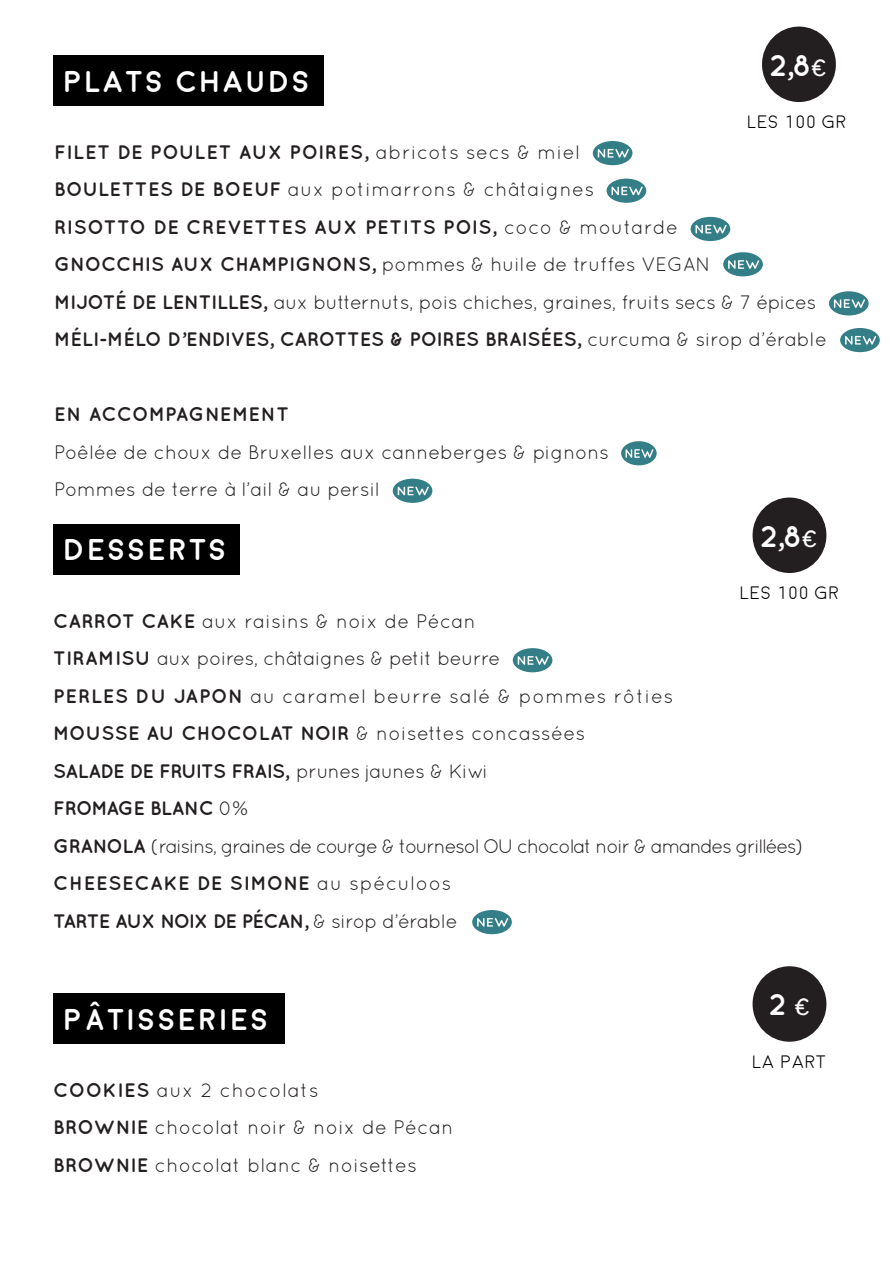
<style>
.page{position:relative;width:893px;height:1263px;background:#fff}
.page>*{position:absolute;margin:0;border:0;box-sizing:border-box;transform-origin:0 0}
.t1{font:700 30px "Moon";letter-spacing:.1em;color:#fff}
.t2{font:700 30px "Quicksand";color:#fff}
.t3{font:19.5px "Quicksand";color:#231f20}
.t4{font:700 19.5px "Quicksand";color:#231f20}
.t5{font:700 19.5px "Quicksand";letter-spacing:.04em;color:#231f20}
.t6{font:19.5px "Quicksand";letter-spacing:-.02em;color:#231f20}
.t7{font:19.5px "Quicksand";letter-spacing:.02em;color:#231f20}
.t8{font:19.5px "Quicksand";letter-spacing:-.06em;color:#231f20}
.t9{font:19.5px "Quicksand";letter-spacing:.04em;color:#231f20}
.t10{font:700 19.5px "Quicksand";letter-spacing:-.02em;color:#231f20}
.t11{font:19.5px "Quicksand";letter-spacing:.03em;color:#231f20}
.t12{font:700 19.5px "Quicksand";letter-spacing:-.045em;color:#231f20}
.t13{font:300 18px "Moon";letter-spacing:.06em;color:#000}
.s1{font-family:"Noteworthy";font-size:19.5px}
.s2{font-weight:400}
.s3{font-weight:700}
.s4{font-family:"Quicksand"}
</style>
<div class="page">
<div style="left:53px;top:55px;width:271px;height:51px;background:#000"></div>
<div style="left:53px;top:524px;width:187px;height:51px;background:#000"></div>
<div style="left:753px;top:497px;width:73px;height:76px;background:#231f20;border-radius:50%"></div>
<div style="left:53px;top:993px;width:232px;height:50px;background:#000"></div>
<div style="left:753px;top:966px;width:73px;height:76px;background:#231f20;border-radius:50%"></div>
<div style="left:762px;top:27px;width:74px;height:75px;background:#231f20;border-radius:50%"></div>
<div style="left:829px;top:291px;width:40px;height:24px;background:#337e87;border-radius:50%"></div>
<svg style="left:834px;top:299px;width:31px;height:9px"></svg>
<div style="left:723px;top:252px;width:40px;height:24px;background:#337e87;border-radius:50%"></div>
<svg style="left:728px;top:260px;width:31px;height:9px"></svg>
<div style="left:840px;top:328px;width:40px;height:24px;background:#337e87;border-radius:50%"></div>
<svg style="left:845px;top:336px;width:31px;height:9px"></svg>
<div style="left:593px;top:141px;width:39px;height:24px;background:#337e87;border-radius:50%"></div>
<svg style="left:598px;top:149px;width:31px;height:9px"></svg>
<div style="left:607px;top:179px;width:39px;height:24px;background:#337e87;border-radius:50%"></div>
<svg style="left:611px;top:187px;width:32px;height:8px"></svg>
<div style="left:393px;top:479px;width:39px;height:24px;background:#337e87;border-radius:50%"></div>
<svg style="left:398px;top:487px;width:31px;height:8px"></svg>
<div style="left:472px;top:910px;width:40px;height:24px;background:#337e87;border-radius:50%"></div>
<svg style="left:477px;top:918px;width:31px;height:9px"></svg>
<div style="left:621px;top:441px;width:36px;height:24px;background:#337e87;border-radius:50%"></div>
<svg style="left:625px;top:449px;width:28px;height:9px"></svg>
<div style="left:691px;top:217px;width:39px;height:24px;background:#337e87;border-radius:50%"></div>
<svg style="left:695px;top:225px;width:32px;height:8px"></svg>
<div style="left:513px;top:648px;width:39px;height:24px;background:#337e87;border-radius:50%"></div>
<svg style="left:518px;top:656px;width:31px;height:9px"></svg>
<p class="t1" style="left:64px;top:67px;width:247px">PLATS CHAUDS</p>
<p class="t2" style="left:769px;top:47px;width:59px">2,8<span class="s1">€</span></p>
<p class="t13" style="left:747px;top:113px;width:100px">LES 100 GR</p>
<p class="t5" style="left:54px;top:140px;width:528px">FILET DE POULET AUX POIRES, <span class="s2">abricots secs &amp; miel</span></p>
<p class="t11" style="left:54px;top:178px;width:542px"><span class="s3">BOULETTES DE BOEUF</span> aux potimarrons &amp; châtaignes</p>
<p class="t5" style="left:54px;top:215px;width:625px">RISOTTO DE CREVETTES AUX PETITS POIS, <span class="s2">coco &amp; moutarde</span></p>
<p class="t3" style="left:54px;top:253px;width:658px"><span class="s3">GNOCCHIS AUX CHAMPIGNONS,</span> pommes &amp; huile de truffes VEGAN</p>
<p class="t6" style="left:54px;top:291px;width:764px"><span class="s3">MIJOTÉ DE LENTILLES,</span> aux butternuts, pois chiches, graines, fruits secs &amp; 7 épices</p>
<p class="t4" style="left:54px;top:328px;width:774px">MÉLI-MÉLO D’ENDIVES, CAROTTES &amp; POIRES BRAISÉES, <span class="s2">curcuma &amp; sirop d’érable</span></p>
<p class="t4" style="left:54px;top:403px;width:237px">EN ACCOMPAGNEMENT</p>
<p class="t3" style="left:54px;top:441px;width:556px">Poêlée de choux de Bruxelles aux canneberges &amp; pignons</p>
<p class="t3" style="left:54px;top:478px;width:327px">Pommes de terre à l’ail &amp; au persil</p>
<p class="t1" style="left:64px;top:535px;width:164px">DESSERTS</p>
<p class="t2" style="left:760px;top:518px;width:59px">2,8<span class="s1">€</span></p>
<p class="t13" style="left:740px;top:584px;width:100px">LES 100 GR</p>
<p class="t7" style="left:53px;top:610px;width:424px"><span class="s3">CARROT CAKE</span> aux raisins &amp; noix de Pécan</p>
<p class="t6" style="left:53px;top:647px;width:448px"><span class="s3">TIRAMISU</span> aux poires, châtaignes &amp; petit beurre</p>
<p class="t9" style="left:53px;top:685px;width:622px"><span class="s3">PERLES DU JAPON</span> au caramel beurre salé &amp; pommes rôties</p>
<p class="t4" style="left:53px;top:722px;width:534px">MOUSSE AU CHOCOLAT NOIR <span class="s2">&amp; noisettes concassées</span></p>
<p class="t10" style="left:53px;top:759px;width:436px">SALADE DE FRUITS FRAIS, <span class="s2">prunes jaunes &amp; Kiwi</span></p>
<p class="t10" style="left:53px;top:797px;width:197px">FROMAGE BLANC <span class="s2">0%</span></p>
<p class="t8" style="left:53px;top:835px;width:752px"><span class="s3">GRANOLA</span> (raisins, graines de courge &amp; tournesol OU chocolat noir &amp; amandes grillées)</p>
<p class="t5" style="left:53px;top:872px;width:399px">CHEESECAKE DE SIMONE <span class="s2">au spéculoos</span></p>
<p class="t12" style="left:53px;top:909px;width:406px">TARTE AUX NOIX DE PÉCAN, <span class="s2">&amp; sirop d’érable</span></p>
<p class="t1" style="left:64px;top:1004px;width:206px">P<span class="s4">Â</span>TISSERIES</p>
<p class="t9" style="left:53px;top:1078px;width:267px"><span class="s3">COOKIES</span> aux 2 chocolats</p>
<p class="t7" style="left:53px;top:1116px;width:402px"><span class="s3">BROWNIE</span> chocolat noir &amp; noix de Pécan</p>
<p class="t7" style="left:53px;top:1153px;width:365px"><span class="s3">BROWNIE</span> chocolat blanc &amp; noisettes</p>
<p class="t2" style="left:769px;top:987px;width:43px">2 <span class="s1">€</span></p>
<p class="t13" style="left:753px;top:1053px;width:75px">LA PART</p>
</div>
